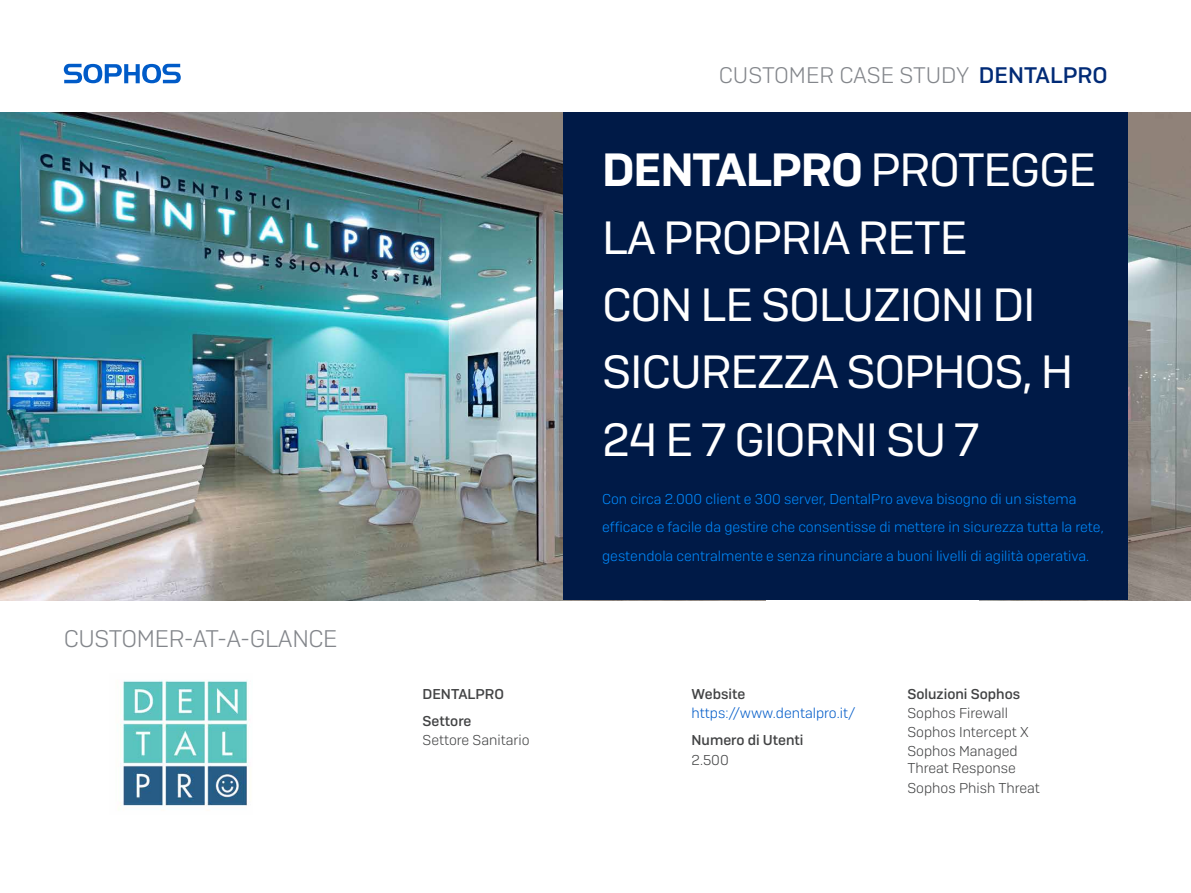
<style>
.page{position:relative;width:1191px;height:893px;background:#fff}
.page>*{position:absolute;margin:0;border:0;box-sizing:border-box;transform-origin:0 0}
.t1{font:46.5px/67.3px "Sophos Sans";letter-spacing:-.025em;color:#fff}
.t2{font:300 24px "Sophos Sans";letter-spacing:-.015em;color:#83868b}
.t3{font:300 22.5px "Sophos Sans";color:#83868b}
.t4{font:300 14.25px/28.7px "Sophos Sans";color:#008bff}
.t5{font:300 14.25px/19.2px "Sophos Sans";color:#424344}
.t6{font:500 14.25px/27.8px "Sophos Sans";color:#424344}
.t7{font:300 14.25px "Sophos Sans";color:#005bc8}
.s1{font-weight:500;color:#002a76}
.s2{font-weight:600}
</style>
<div class="page">
<svg style="left:64px;top:64px;width:117px;height:19px"></svg>
<img style="left:0;top:113px;width:563px;height:487px">
<img style="left:1127px;top:113px;width:64px;height:487px">
<div style="left:563px;top:113px;width:564px;height:487px;background:#001a47"></div>
<img style="left:118px;top:680px;width:130px;height:130px">
<h2 class="t2" style="left:64px;top:625px;width:275px">CUSTOMER-AT-A-GLANCE</h2>
<p class="t6" style="left:422px;top:679px;width:83px">DENTALPRO<br>Settore</p>
<p class="t5" style="left:422px;top:731px;width:109px">Settore Sanitario</p>
<h3 class="t3" style="left:719px;top:62px;width:390px">CUSTOMER CASE STUDY <span class="s1">DENTALPRO</span></h3>
<h1 class="t1" style="left:602px;top:136px;width:495px"><span class="s2">DENTALPRO</span> PROTEGGE<br>LA PROPRIA RETE<br>CON LE SOLUZIONI DI<br>SICUREZZA SOPHOS, H<br>24 E 7 GIORNI SU 7</h1>
<p class="t4" style="left:602px;top:484px;width:503px">Con circa 2.000 client e 300 server, DentalPro aveva bisogno di un sistema efficace e facile da gestire che consentisse di mettere in sicurezza tutta la rete, gestendola centralmente e senza rinunciare a buoni livelli di agilità operativa.</p>
<p class="t6" style="left:691px;top:679px;width:55px">Website</p>
<p class="t7" style="left:691px;top:704px;width:165px">https://www.dentalpro.it/</p>
<p class="t6" style="left:691px;top:726px;width:113px">Numero di Utenti</p>
<p class="t5" style="left:691px;top:750px;width:39px">2.500</p>
<p class="t6" style="left:907px;top:679px;width:114px">Soluzioni Sophos</p>
<p class="t5" style="left:907px;top:703px;width:123px">Sophos Firewall<br>Sophos Intercept X<br>Sophos Managed</p>
<p class="t5" style="left:907px;top:758px;width:134px">Threat Response<br>Sophos Phish Threat</p>
</div>
